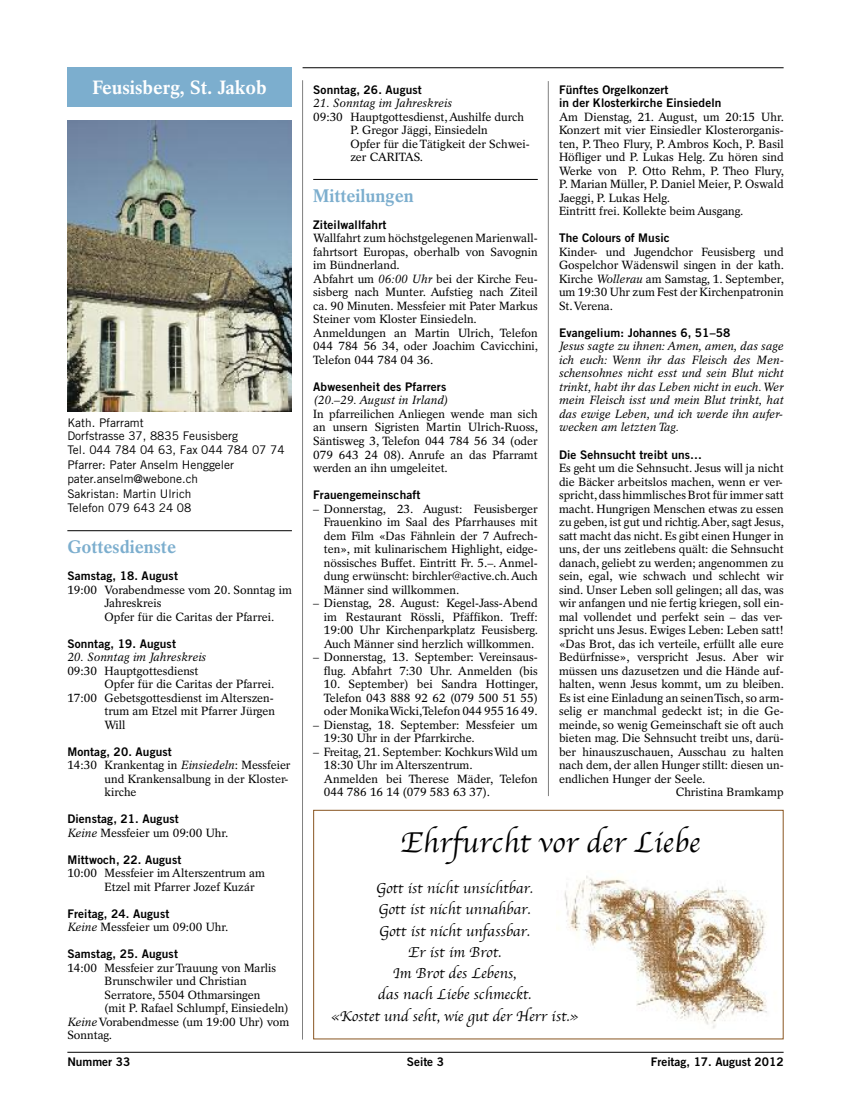
<style>
.page{position:relative;width:851px;height:1117px;background:#fff}
.page>*{position:absolute;margin:0;border:0;box-sizing:border-box;transform-origin:0 0}
.t1{font:30px "Apple Chancery";letter-spacing:.01em;color:#000}
.t2{font:700 19.25px "Rotation";color:#fff}
.t3{font:700 18.12px "Rotation";color:#7caece}
.t4{font:15px/21.2px "Apple Chancery";color:#000;text-align:center}
.t5{font:11.88px/13.5px "Rotation";color:#000}
.t6{font:11.88px/13.5px "Trade Gothic Bold Two";letter-spacing:.01em;color:#000}
.t7{font:italic 11.88px/13.5px "Rotation";color:#000;text-align:justify}
.t8{font:11.88px/13.5px "Trade Gothic";color:#000}
.s1{font-style:italic}
</style>
<div class="page">
<hr style="left:302px;top:80px;width:1px;height:959px;background:#808080">
<hr style="left:548px;top:81px;width:1px;height:714px;background:#808080">
<img style="left:67px;top:121px;width:225px;height:290px">
<div style="left:67px;top:67px;width:225px;height:40px;background:#7caece"></div>
<hr style="left:302px;top:67px;width:481px;height:1px;background:#000">
<hr style="left:67px;top:530px;width:225px;height:1px;background:#000">
<hr style="left:67px;top:1051px;width:716px;height:1px;background:#000">
<hr style="left:313px;top:179px;width:224px;height:1px;background:#000">
<img style="left:564px;top:875px;width:203px;height:154px">
<div style="left:313px;top:809px;width:470px;height:230px;border:1px solid #895521"></div>
<h2 class="t2" style="left:93px;top:80px;width:176px">Feusisberg, St. Jakob</h2>
<p class="t6" style="left:313px;top:84px;width:110px">Sonntag, 26. August</p>
<p class="t7" style="left:313px;top:97px;width:140px">21. Sonntag im Jahreskreis</p>
<p class="t5" style="left:350px;top:111px;width:181px;text-indent:-37px">09:30 Hauptgottesdienst,Aushilfe durch<br>P. Gregor Jäggi, Einsiedeln<br>Opfer für dieTätigkeit der Schwei&shy;zer CARITAS.</p>
<h3 class="t3" style="left:313px;top:188px;width:102px">Mitteilungen</h3>
<p class="t6" style="left:313px;top:219px;width:75px">Ziteilwallfahrt</p>
<p class="t5" style="left:313px;top:232px;width:226px">Wallfahrt zum höchstgelegenen Marienwall&shy;fahrtsort Europas, oberhalb von Savognin im Bündnerland.<br>Abfahrt um <span class="s1">06:00 Uhr</span> bei der Kirche Feu&shy;sisberg nach Munter. Aufstieg nach Ziteil ca. 90 Minuten. Messfeier mit Pater Markus Steiner vom Kloster Einsiedeln.<br>Anmeldungen an Martin Ulrich, Telefon 044 784 56 34, oder Joachim Cavicchini, Telefon 044 784 04 36.</p>
<p class="t6" style="left:313px;top:381px;width:135px">Abwesenheit des Pfarrers</p>
<p class="t7" style="left:313px;top:394px;width:137px">(20.–29. August in Irland)</p>
<p class="t5" style="left:313px;top:408px;width:226px;text-align:justify">In pfarreilichen Anliegen wende man sich an unsern Sigristen Martin Ulrich-Ruoss, Säntisweg 3, Telefon 044 784 56 34 (oder 079 643 24 08). Anrufe an das Pfarramt werden an ihn umgeleitet.</p>
<p class="t6" style="left:313px;top:489px;width:109px">Frauengemeinschaft</p>
<p class="t5" style="left:324px;top:502px;width:215px;text-align:justify;text-indent:-11px">– Donnerstag, 23. August: Feusisberger Frauenkino im Saal des Pfarrhauses mit dem Film «Das Fähnlein der 7 Aufrech&shy;ten», mit kulinarischem Highlight, eidge&shy;nössisches Buffet. Eintritt Fr. 5.–. Anmel&shy;dung erwünscht: birchler@active.ch.Auch Männer sind willkommen.</p>
<p class="t5" style="left:324px;top:597px;width:216px;text-align:justify;text-indent:-11px">– Dienstag, 28. August: Kegel-Jass-Abend im Restaurant Rössli, Pfäffikon. Treff:<br>19:00 Uhr Kirchenparkplatz Feusisberg.<br>Auch Männer sind herzlich willkommen.</p>
<p class="t5" style="left:313px;top:651px;width:226px;text-align:right">– Donnerstag, 13. September: Vereinsaus&shy;flug. Abfahrt 7:30 Uhr. Anmelden (bis</p>
<p class="t5" style="left:324px;top:678px;width:216px;text-align:justify">10. September) bei Sandra Hottinger, Telefon 043 888 92 62 (079 500 51 55) oder MonikaWicki,Telefon 044 955 16 49.</p>
<p class="t5" style="left:324px;top:718px;width:215px;text-indent:-11px">– Dienstag, 18. September: Messfeier um<br>19:30 Uhr in der Pfarrkirche.</p>
<p class="t5" style="left:324px;top:745px;width:215px;text-indent:-11px">– Freitag, 21. September: KochkursWild um 18:30 Uhr im Alterszentrum.<br>Anmelden bei Therese Mäder, Telefon 044 786 16 14 (079 583 63 37).</p>
<p class="t6" style="left:559px;top:84px;width:164px">Fünftes Orgelkonzert<br>in der Klosterkirche Einsiedeln</p>
<p class="t5" style="left:559px;top:111px;width:226px">Am Dienstag, 21. August, um 20:15 Uhr.<br>Konzert mit vier Einsiedler Klosterorganis&shy;ten, P. Theo Flury, P. Ambros Koch, P. Basil Höfliger und P. Lukas Helg. Zu hören sind Werke von P. Otto Rehm, P. Theo Flury, P. Marian Müller, P. Daniel Meier, P. Oswald Jaeggi, P. Lukas Helg.<br>Eintritt frei. Kollekte beim Ausgang.</p>
<p class="t6" style="left:559px;top:232px;width:112px">The Colours of Music</p>
<p class="t5" style="left:559px;top:246px;width:226px;text-align:justify">Kinder- und Jugendchor Feusisberg und Gospelchor Wädenswil singen in der kath.<br>Kirche <span class="s1">Wollerau</span> am Samstag, 1. September, um 19:30 Uhr zum Fest der Kirchenpatronin St.Verena.</p>
<p class="t6" style="left:559px;top:327px;width:173px">Evangelium: Johannes 6, 51–58</p>
<p class="t7" style="left:559px;top:340px;width:226px">Jesus sagte zu ihnen: Amen, amen, das sage ich euch: Wenn ihr das Fleisch des Men&shy;schensohnes nicht esst und sein Blut nicht trinkt, habt ihr das Leben nicht in euch.Wer mein Fleisch isst und mein Blut trinkt, hat das ewige Leben, und ich werde ihn aufer&shy;wecken am letzten Tag.</p>
<p class="t6" style="left:559px;top:448px;width:145px">Die Sehnsucht treibt uns…</p>
<p class="t5" style="left:559px;top:462px;width:226px">Es geht um die Sehnsucht. Jesus will ja nicht</p>
<p class="t5" style="left:559px;top:475px;width:225px">die Bäcker arbeitslos machen, wenn er ver-</p>
<p class="t5" style="left:559px;top:489px;width:226px">spricht,dass himmlisches Brot für immer satt</p>
<p class="t5" style="left:559px;top:502px;width:226px">macht. Hungrigen Menschen etwas zu essen</p>
<p class="t5" style="left:559px;top:516px;width:226px">zu geben, ist gut und richtig.Aber, sagt Jesus,</p>
<p class="t5" style="left:559px;top:529px;width:226px">satt macht das nicht. Es gibt einen Hunger in</p>
<p class="t5" style="left:559px;top:543px;width:226px">uns, der uns zeitlebens quält: die Sehnsucht</p>
<p class="t5" style="left:559px;top:556px;width:226px">danach, geliebt zu werden; angenommen zu</p>
<p class="t5" style="left:559px;top:570px;width:226px">sein, egal, wie schwach und schlecht wir</p>
<p class="t5" style="left:559px;top:583px;width:226px">sind. Unser Leben soll gelingen; all das, was</p>
<p class="t5" style="left:559px;top:597px;width:226px">wir anfangen und nie fertig kriegen, soll ein-</p>
<p class="t5" style="left:559px;top:610px;width:225px">mal vollendet und perfekt sein – das ver-</p>
<p class="t5" style="left:559px;top:624px;width:226px">spricht uns Jesus. Ewiges Leben: Leben satt!</p>
<p class="t5" style="left:559px;top:637px;width:226px">«Das Brot, das ich verteile, erfüllt alle eure</p>
<p class="t5" style="left:559px;top:651px;width:226px">Bedürfnisse», verspricht Jesus. Aber wir</p>
<p class="t5" style="left:559px;top:664px;width:226px">müssen uns dazusetzen und die Hände auf-</p>
<p class="t5" style="left:559px;top:678px;width:226px">halten, wenn Jesus kommt, um zu bleiben.</p>
<p class="t5" style="left:559px;top:691px;width:226px">Es ist eine Einladung an seinenTisch, so arm-</p>
<p class="t5" style="left:559px;top:705px;width:226px">selig er manchmal gedeckt ist; in die Ge-</p>
<p class="t5" style="left:559px;top:718px;width:226px">meinde, so wenig Gemeinschaft sie oft auch</p>
<p class="t5" style="left:559px;top:732px;width:226px">bieten mag. Die Sehnsucht treibt uns, darü-</p>
<p class="t5" style="left:559px;top:745px;width:226px">ber hinauszuschauen, Ausschau zu halten</p>
<p class="t5" style="left:559px;top:759px;width:226px">nach dem, der allen Hunger stillt: diesen un-</p>
<p class="t5" style="left:559px;top:772px;width:148px">endlichen Hunger der Seele.</p>
<p class="t5" style="left:675px;top:786px;width:109px">Christina Bramkamp</p>
<p class="t8" style="left:67px;top:417px;width:219px">Kath. Pfarramt<br>Dorfstrasse 37, 8835 Feusisberg<br>Tel. 044 784 04 63, Fax 044 784 07 74</p>
<p class="t8" style="left:67px;top:459px;width:168px">Pfarrer: Pater Anselm Henggeler pater.anselm@webone.ch</p>
<p class="t8" style="left:67px;top:488px;width:126px">Sakristan: Martin Ulrich<br>Telefon 079 643 24 08</p>
<h3 class="t3" style="left:67px;top:539px;width:110px">Gottesdienste</h3>
<p class="t6" style="left:67px;top:570px;width:112px">Samstag, 18. August</p>
<p class="t5" style="left:105px;top:583px;width:189px;text-indent:-37px">19:00 Vorabendmesse vom 20. Sonntag im<br>Jahreskreis<br>Opfer für die Caritas der Pfarrei.</p>
<p class="t6" style="left:67px;top:637px;width:110px">Sonntag, 19. August</p>
<p class="t7" style="left:67px;top:651px;width:140px">20. Sonntag im Jahreskreis</p>
<p class="t5" style="left:67px;top:664px;width:133px">09:30 Hauptgottesdienst</p>
<p class="t5" style="left:105px;top:678px;width:171px">Opfer für die Caritas der Pfarrei.</p>
<p class="t5" style="left:67px;top:691px;width:208px">17:00 Gebetsgottesdienst im Alterszen-</p>
<p class="t5" style="left:105px;top:705px;width:172px">trum am Etzel mit Pfarrer Jürgen</p>
<p class="t5" style="left:105px;top:718px;width:22px">Will</p>
<p class="t6" style="left:67px;top:745px;width:106px">Montag, 20. August</p>
<p class="t5" style="left:105px;top:759px;width:187px;text-indent:-37px">14:30 Krankentag in <span class="s1">Einsiedeln</span>: Messfeier und Krankensalbung in der Kloster&shy;kirche</p>
<p class="t6" style="left:67px;top:813px;width:113px">Dienstag, 21. August</p>
<p class="t5" style="left:67px;top:826px;width:163px"><span class="s1">Keine</span> Messfeier um 09:00 Uhr.</p>
<p class="t6" style="left:67px;top:853px;width:115px">Mittwoch, 22. August</p>
<p class="t5" style="left:105px;top:867px;width:162px;text-indent:-37px">10:00 Messfeier im Alterszentrum am<br>Etzel mit Pfarrer Jozef Kuzár</p>
<p class="t6" style="left:67px;top:907px;width:103px">Freitag, 24. August</p>
<p class="t5" style="left:67px;top:921px;width:163px"><span class="s1">Keine</span> Messfeier um 09:00 Uhr.</p>
<p class="t6" style="left:67px;top:948px;width:112px">Samstag, 25. August</p>
<p class="t5" style="left:67px;top:961px;width:210px">14:00 Messfeier zurTrauung von Marlis</p>
<p class="t5" style="left:105px;top:975px;width:144px">Brunschwiler und Christian</p>
<p class="t5" style="left:105px;top:988px;width:157px">Serratore, 5504 Othmarsingen</p>
<p class="t5" style="left:105px;top:1002px;width:185px">(mit P. Rafael Schlumpf, Einsiedeln)</p>
<p class="t5" style="left:67px;top:1015px;width:223px"><span class="s1">Keine</span>Vorabendmesse (um 19:00 Uhr) vom</p>
<p class="t5" style="left:67px;top:1029px;width:46px">Sonntag.</p>
<p class="t6" style="left:67px;top:1056px;width:64px">Nummer 33</p>
<p class="t6" style="left:407px;top:1056px;width:39px">Seite 3</p>
<p class="t6" style="left:650px;top:1056px;width:134px">Freitag, 17. August 2012</p>
<h1 class="t1" style="left:400px;top:818px;width:301px">Ehrfurcht vor der Liebe</h1>
<p class="t4" style="left:331px;top:877px;width:248px">Gott ist nicht unsichtbar.<br>Gott ist nicht unnahbar.<br>Gott ist nicht unfassbar.<br>Er ist im Brot.<br>Im Brot des Lebens,<br>das nach Liebe schmeckt.<br>«Kostet und seht, wie gut der Herr ist.»</p>
</div>
